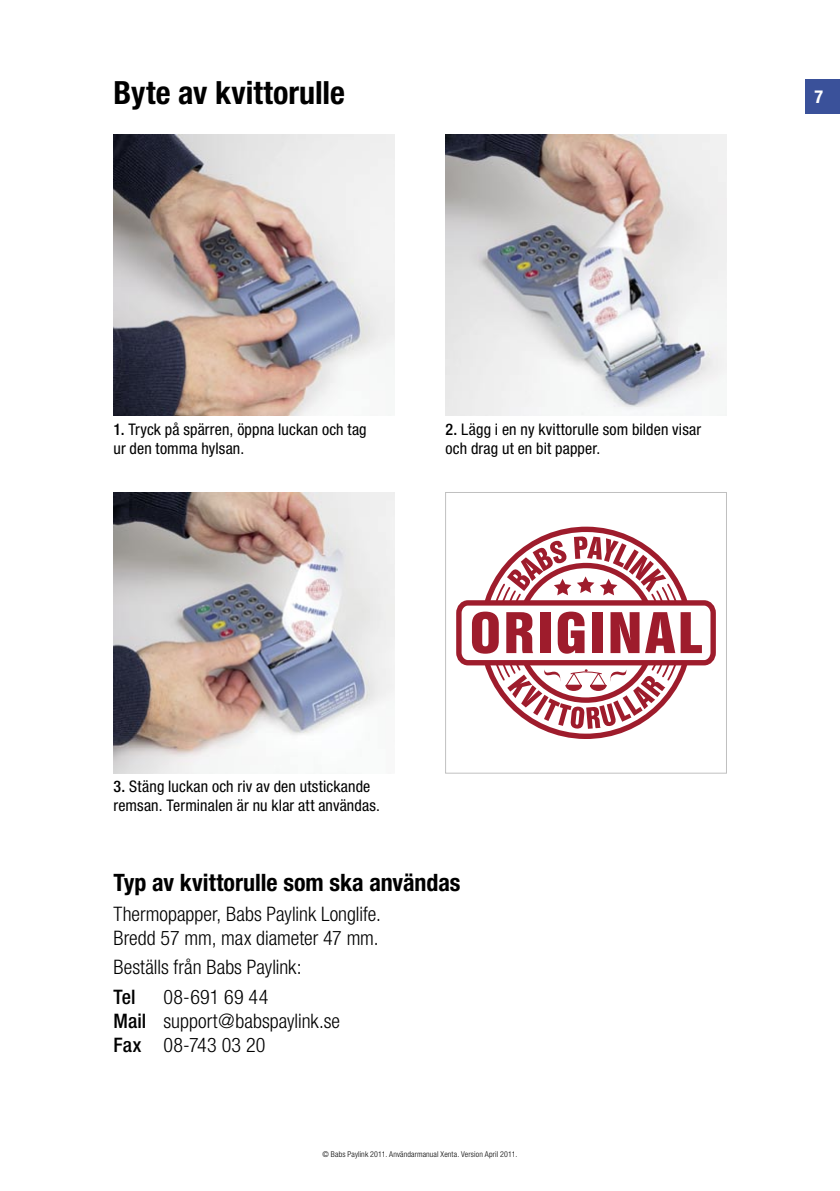
<style>
.page{position:relative;width:840px;height:1191px;background:#fff}
.page>*{position:absolute;margin:0;border:0;box-sizing:border-box;transform-origin:0 0}
.t1{font:700 condensed 32px "Helvetica Neue";color:#000}
.t2{font:700 condensed 24px "Helvetica Neue";color:#000}
.t3{font:300 condensed 20px/24px "Helvetica Neue";color:#000}
.t4{font:500 condensed 20px "Helvetica Neue";color:#000}
.t5{font:700 condensed 18px "Helvetica Neue";color:#fff}
.t6{font:condensed 16px/19.2px "Helvetica Neue";letter-spacing:.01em;color:#000}
.t7{font:300 condensed 8px "Helvetica Neue";letter-spacing:.02em;color:#000}
.s1{font-weight:500}
</style>
<div class="page">
<div style="left:805px;top:79px;width:34px;height:34px;background:#3a519a"></div>
<div style="left:445px;top:492px;width:281px;height:281px;border:1px solid #c0c0c0"></div>
<svg style="left:541px;top:526px;width:90px;height:213px"></svg>
<div style="left:456px;top:600px;width:259px;height:65px;border:5px solid #9e1c2c;border-radius:10px"></div>
<svg style="left:471px;top:536px;width:230px;height:193px"></svg>
<img style="left:445px;top:135px;width:281px;height:280px">
<img style="left:113px;top:135px;width:281px;height:280px">
<img style="left:113px;top:492px;width:281px;height:281px">
<h1 class="t1" style="left:113px;top:73px;width:233px">Byte av kvittorulle</h1>
<p class="t5" style="left:814px;top:86px;width:10px">7</p>
<p class="t6" style="left:113px;top:420px;width:254px"><span class="s1">1.</span> Tryck på spärren, öppna luckan och tag ur den tomma hylsan.</p>
<p class="t6" style="left:445px;top:420px;width:257px"><span class="s1">2.</span> Lägg i en ny kvittorulle som bilden visar och drag ut en bit papper.</p>
<p class="t6" style="left:113px;top:776px;width:268px"><span class="s1">3.</span> Stäng luckan och riv av den utstickande remsan. Terminalen är nu klar att användas.</p>
<h2 class="t2" style="left:113px;top:867px;width:348px">Typ av kvittorulle som ska användas</h2>
<p class="t3" style="left:113px;top:901px;width:269px">Thermopapper, Babs Paylink Longlife.<br>Bredd 57 mm, max diameter 47 mm.</p>
<p class="t3" style="left:113px;top:955px;width:190px">Beställs från Babs Paylink:</p>
<p class="t4" style="left:113px;top:985px;width:24px">Tel</p>
<p class="t3" style="left:113px;top:984px;width:228px;text-indent:50px">08-691 69 44<br><span class="s1">Mail</span> support@babspaylink.se<br><span class="s1">Fax</span> 08-743 03 20</p>
<p class="t7" style="left:322px;top:1149px;width:196px">© Babs Paylink 2011. Användarmanual Xenta. Version April 2011.</p>
</div>
